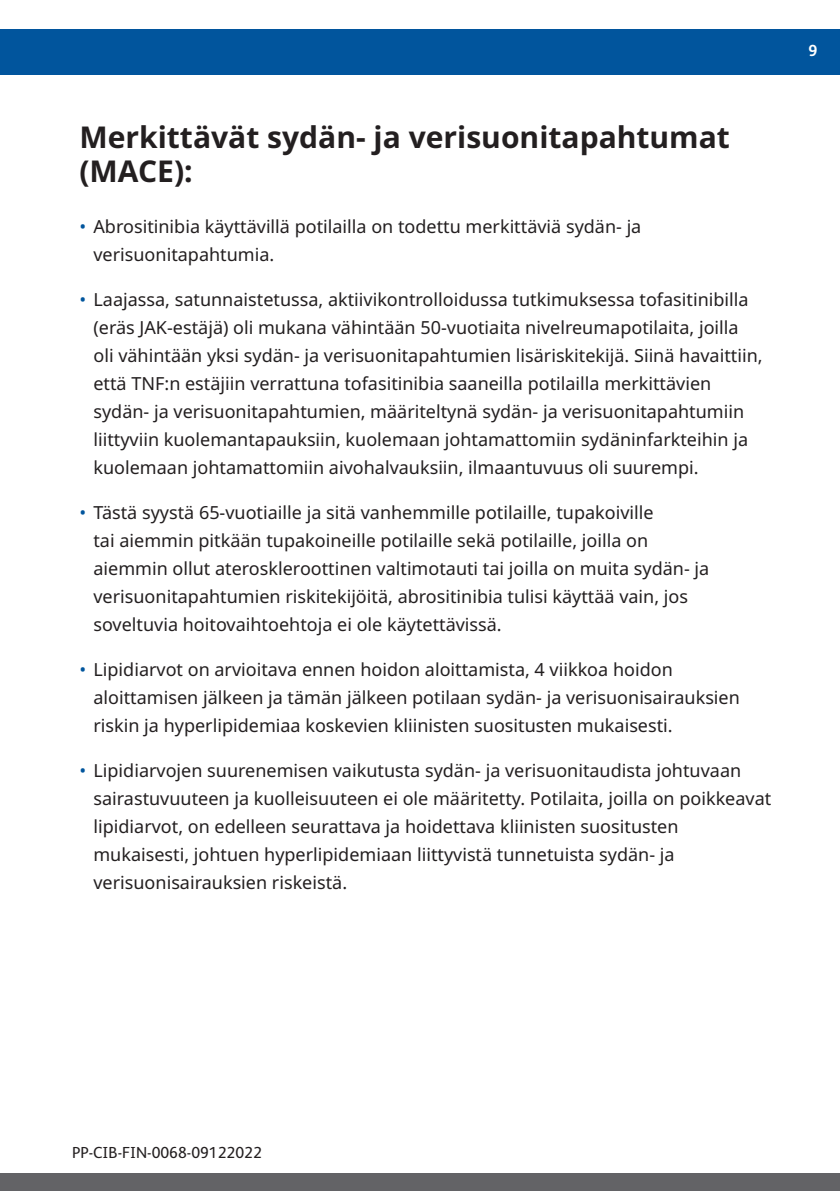
<style>
.page{position:relative;width:840px;height:1191px;background:#fff}
.page>*{position:absolute;margin:0;border:0;box-sizing:border-box;transform-origin:0 0}
.t1{font:700 30px/34px "Noto Sans";color:#231f20}
.t2{font:18px/28px "Noto Sans";color:#231f20}
.Headline{font:16px "FS Albert";color:#231f20}
.Subhead_1{font:700 16px "FS Albert";color:#fff}
.s1{color:#01559d}
</style>
<div class="page">
<div style="left:0;top:29px;width:839px;height:46px;background:#01559d"></div>
<div style="left:0;top:1174px;width:839px;height:17px;background:#636366"></div>
<p class="t1" style="left:79px;top:121px;width:651px">Merkittävät sydän- ja verisuonitapahtumat (MACE):</p>
<p class="t2" style="left:93px;top:213px;width:549px;text-indent:-14px"><span class="s1">•</span> Abrositinibia käyttävillä potilailla on todettu merkittäviä sydän- ja verisuonitapahtumia.</p>
<p class="t2" style="left:93px;top:286px;width:670px;text-indent:-14px"><span class="s1">•</span> Laajassa, satunnaistetussa, aktiivikontrolloidussa tutkimuksessa tofasitinibilla (eräs JAK-estäjä) oli mukana vähintään 50-vuotiaita nivelreumapotilaita, joilla oli vähintään yksi sydän- ja verisuonitapahtumien lisäriskitekijä. Siinä havaittiin, että TNF:n estäjiin verrattuna tofasitinibia saaneilla potilailla merkittävien sydän- ja verisuonitapahtumien, määriteltynä sydän- ja verisuonitapahtumiin liittyviin kuolemantapauksiin, kuolemaan johtamattomiin sydäninfarkteihin ja kuolemaan johtamattomiin aivohalvauksiin, ilmaantuvuus oli suurempi.</p>
<p class="t2" style="left:93px;top:499px;width:617px;text-indent:-14px"><span class="s1">•</span> Tästä syystä 65-vuotiaille ja sitä vanhemmille potilaille, tupakoiville<br>tai aiemmin pitkään tupakoineille potilaille sekä potilaille, joilla on aiemmin ollut ateroskleroottinen valtimotauti tai joilla on muita sydän- ja verisuonitapahtumien riskitekijöitä, abrositinibia tulisi käyttää vain, jos soveltuvia hoitovaihtoehtoja ei ole käytettävissä.</p>
<p class="t2" style="left:93px;top:656px;width:647px;text-indent:-14px"><span class="s1">•</span> Lipidiarvot on arvioitava ennen hoidon aloittamista, 4 viikkoa hoidon aloittamisen jälkeen ja tämän jälkeen potilaan sydän- ja verisuonisairauksien riskin ja hyperlipidemiaa koskevien kliinisten suositusten mukaisesti.</p>
<p class="t2" style="left:93px;top:757px;width:679px;text-indent:-14px"><span class="s1">•</span> Lipidiarvojen suurenemisen vaikutusta sydän- ja verisuonitaudista johtuvaan sairastuvuuteen ja kuolleisuuteen ei ole määritetty. Potilaita, joilla on poikkeavat lipidiarvot, on edelleen seurattava ja hoidettava kliinisten suositusten mukaisesti, johtuen hyperlipidemiaan liittyvistä tunnetuista sydän- ja verisuonisairauksien riskeistä.</p>
<p class="Subhead_1" style="left:808px;top:41px;width:10px">9</p>
<p class="Headline" style="left:72px;top:1143px;width:191px">PP-CIB-FIN-0068-09122022</p>
</div>
